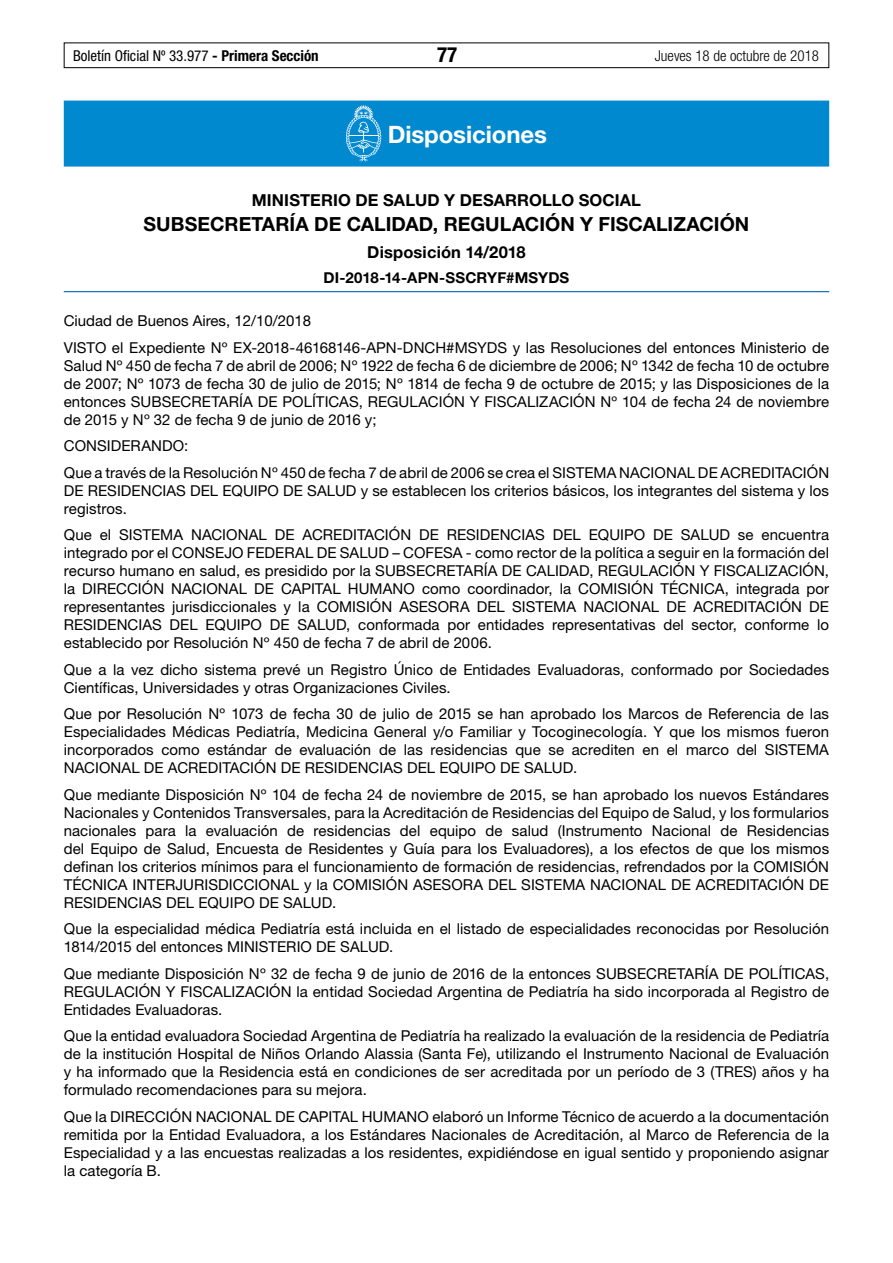
<style>
.page{position:relative;width:893px;height:1263px;background:#fff}
.page>*{position:absolute;margin:0;border:0;box-sizing:border-box;transform-origin:0 0}
.t1{font:700 24px "Helvetica Neue LT Std";letter-spacing:-.005em;color:#fff}
.t2{font:700 condensed 21px "Helvetica Neue LT Std";color:#000}
.t3{font:700 19.5px "Helvetica Neue LT Std";color:#000}
.t4{font:700 16.5px "Helvetica Neue LT Std";letter-spacing:.005em;color:#000}
.t5{font:15px/18px "Helvetica Neue LT Std";letter-spacing:.005em;color:#000;text-align:justify}
.t6{font:condensed 15px "Helvetica Neue LT Std";color:#000}
.t7{font:700 15px "Helvetica Neue LT Std";letter-spacing:.01em;color:#000}
.t8{font:300 condensed 15px "Helvetica Neue LT Std";color:#000}
.s1{font-weight:700}
</style>
<div class="page">
<div style="left:64px;top:43px;width:765px;height:25px;border:1px solid #000"></div>
<div style="left:64px;top:101px;width:765px;height:66px;background:#0089cf"></div>
<hr style="left:64px;top:291px;width:765px;height:1px;background:#0066b3">
<svg style="left:346px;top:105px;width:35px;height:56px"></svg>
<p class="t6" style="left:73px;top:47px;width:247px">Boletín Oficial Nº 33.977 <span class="s1">- Primera Sección</span></p>
<h2 class="t2" style="left:437px;top:42px;width:22px">77</h2>
<p class="t8" style="left:655px;top:47px;width:166px">Jueves 18 de octubre de 2018</p>
<h1 class="t1" style="left:388px;top:120px;width:161px">Disposiciones</h1>
<p class="t4" style="left:252px;top:190px;width:391px">MINISTERIO DE SALUD Y DESARROLLO SOCIAL</p>
<h3 class="t3" style="left:144px;top:212px;width:607px">SUBSECRETARÍA DE CALIDAD, REGULACIÓN Y FISCALIZACIÓN</h3>
<p class="t4" style="left:367px;top:241px;width:160px">Disposición 14/2018</p>
<p class="t7" style="left:324px;top:268px;width:247px">DI-2018-14-APN-SSCRYF#MSYDS</p>
<p class="t5" style="left:64px;top:307px;width:767px;line-height:26.5px">Ciudad de Buenos Aires, 12/10/2018<br>VISTO el Expediente Nº EX-2018-46168146-APN-DNCH#MSYDS y las Resoluciones del entonces Ministerio de</p>
<p class="t5" style="left:64px;top:356px;width:767px">Salud Nº 450 de fecha 7 de abril de 2006; Nº 1922 de fecha 6 de diciembre de 2006; Nº 1342 de fecha 10 de octubre de 2007; Nº 1073 de fecha 30 de julio de 2015; Nº 1814 de fecha 9 de octubre de 2015; y las Disposiciones de la entonces SUBSECRETARÍA DE POLÍTICAS, REGULACIÓN Y FISCALIZACIÓN Nº 104 de fecha 24 de noviembre de 2015 y Nº 32 de fecha 9 de junio de 2016 y;</p>
<p class="t5" style="left:64px;top:432px;width:767px;line-height:26.5px">CONSIDERANDO:<br>Que a través de la Resolución Nº 450 de fecha 7 de abril de 2006 se crea el SISTEMA NACIONAL DE ACREDITACIÓN</p>
<p class="t5" style="left:64px;top:481px;width:767px">DE RESIDENCIAS DEL EQUIPO DE SALUD y se establecen los criterios básicos, los integrantes del sistema y los registros.</p>
<p class="t5" style="left:64px;top:526px;width:767px">Que el SISTEMA NACIONAL DE ACREDITACIÓN DE RESIDENCIAS DEL EQUIPO DE SALUD se encuentra integrado por el CONSEJO FEDERAL DE SALUD – COFESA - como rector de la política a seguir en la formación del recurso humano en salud, es presidido por la SUBSECRETARÍA DE CALIDAD, REGULACIÓN Y FISCALIZACIÓN, la DIRECCIÓN NACIONAL DE CAPITAL HUMANO como coordinador, la COMISIÓN TÉCNICA, integrada por representantes jurisdiccionales y la COMISIÓN ASESORA DEL SISTEMA NACIONAL DE ACREDITACIÓN DE RESIDENCIAS DEL EQUIPO DE SALUD, conformada por entidades representativas del sector, conforme lo establecido por Resolución Nº 450 de fecha 7 de abril de 2006.</p>
<p class="t5" style="left:64px;top:660px;width:767px">Que a la vez dicho sistema prevé un Registro Único de Entidades Evaluadoras, conformado por Sociedades<br>Científicas, Universidades y otras Organizaciones Civiles.</p>
<p class="t5" style="left:64px;top:705px;width:767px">Que por Resolución Nº 1073 de fecha 30 de julio de 2015 se han aprobado los Marcos de Referencia de las Especialidades Médicas Pediatría, Medicina General y/o Familiar y Tocoginecología. Y que los mismos fueron incorporados como estándar de evaluación de las residencias que se acrediten en el marco del SISTEMA NACIONAL DE ACREDITACIÓN DE RESIDENCIAS DEL EQUIPO DE SALUD.</p>
<p class="t5" style="left:64px;top:785px;width:767px">Que mediante Disposición Nº 104 de fecha 24 de noviembre de 2015, se han aprobado los nuevos Estándares Nacionales y Contenidos Transversales, para la Acreditación de Residencias del Equipo de Salud, y los formularios nacionales para la evaluación de residencias del equipo de salud (Instrumento Nacional de Residencias del Equipo de Salud, Encuesta de Residentes y Guía para los Evaluadores), a los efectos de que los mismos definan los criterios mínimos para el funcionamiento de formación de residencias, refrendados por la COMISIÓN TÉCNICA INTERJURISDICCIONAL y la COMISIÓN ASESORA DEL SISTEMA NACIONAL DE ACREDITACIÓN DE RESIDENCIAS DEL EQUIPO DE SALUD.</p>
<p class="t5" style="left:64px;top:920px;width:767px">Que la especialidad médica Pediatría está incluida en el listado de especialidades reconocidas por Resolución<br>1814/2015 del entonces MINISTERIO DE SALUD.</p>
<p class="t5" style="left:64px;top:964px;width:767px">Que mediante Disposición Nº 32 de fecha 9 de junio de 2016 de la entonces SUBSECRETARÍA DE POLÍTICAS, REGULACIÓN Y FISCALIZACIÓN la entidad Sociedad Argentina de Pediatría ha sido incorporada al Registro de Entidades Evaluadoras.</p>
<p class="t5" style="left:64px;top:1027px;width:767px">Que la entidad evaluadora Sociedad Argentina de Pediatría ha realizado la evaluación de la residencia de Pediatría de la institución Hospital de Niños Orlando Alassia (Santa Fe), utilizando el Instrumento Nacional de Evaluación y ha informado que la Residencia está en condiciones de ser acreditada por un período de 3 (TRES) años y ha formulado recomendaciones para su mejora.</p>
<p class="t5" style="left:64px;top:1107px;width:767px">Que la DIRECCIÓN NACIONAL DE CAPITAL HUMANO elaboró un Informe Técnico de acuerdo a la documentación remitida por la Entidad Evaluadora, a los Estándares Nacionales de Acreditación, al Marco de Referencia de la Especialidad y a las encuestas realizadas a los residentes, expidiéndose en igual sentido y proponiendo asignar la categoría B.</p>
</div>
